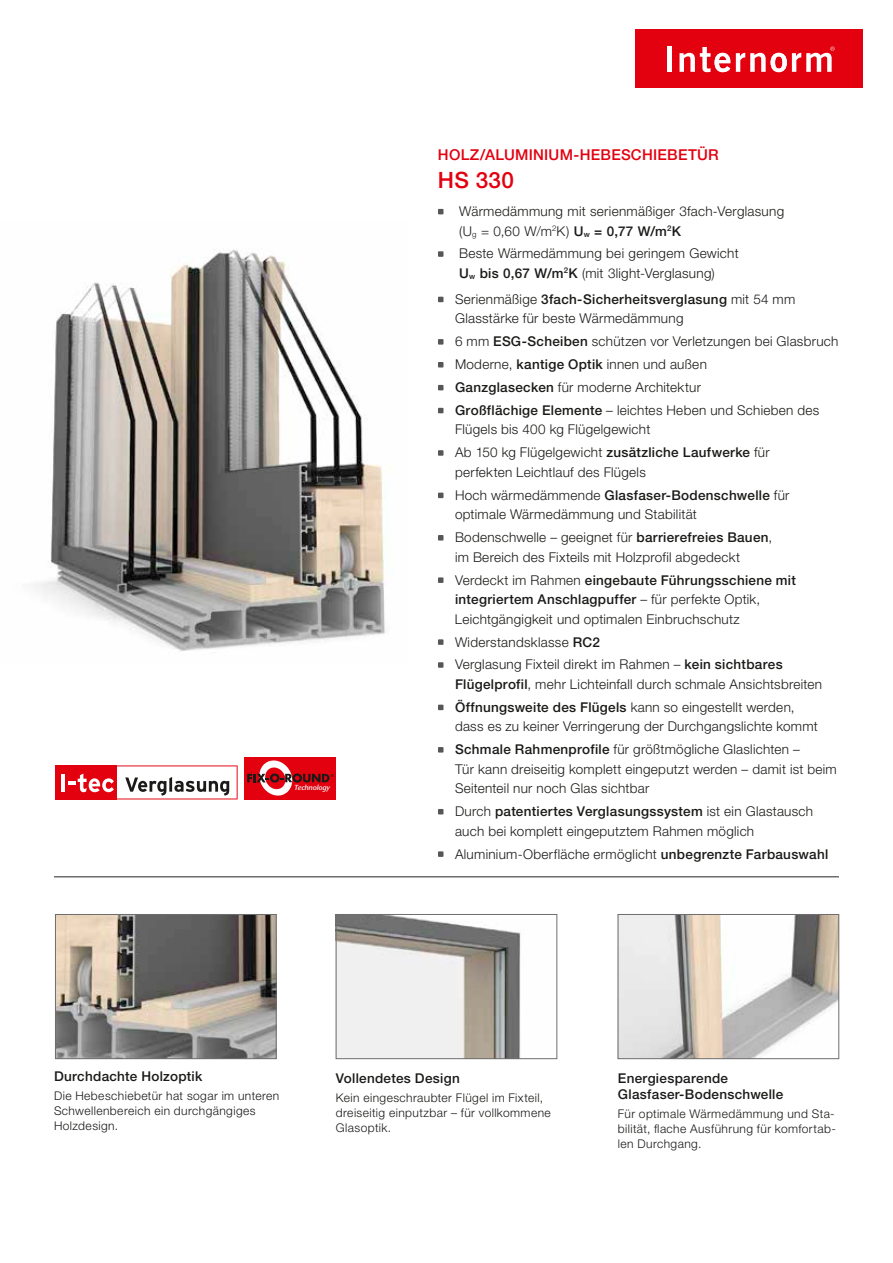
<style>
.page{position:relative;width:893px;height:1263px;background:#fff}
.page>*{position:absolute;margin:0;border:0;box-sizing:border-box;transform-origin:0 0}
.t1{font:500 22.5px "Helvetica Neue LT Pro";color:#e3000f}
.t2{font:500 15px "Helvetica Neue LT Pro";letter-spacing:.02em;color:#e3000f}
.t3{font:300 13.5px/23px "Helvetica Neue LT Pro";letter-spacing:.02em;color:#1a1a18}
.t4{font:500 13.5px/16.5px "Helvetica Neue LT Pro";letter-spacing:.02em;color:#1a1a18}
.t5{font:300 12px/15px "Helvetica Neue LT Pro";letter-spacing:.035em;color:#1a1a18}
.t6{font:7.35px "Stone Sans Sem ITCTT Semi Ita";letter-spacing:-.03em;color:#ececed}
.t7{font:4.2px "Interstate";color:#1a1a18}
.s1{font-weight:500}
</style>
<div class="page">
<div style="left:636px;top:30px;width:227px;height:58px;background:#e3000f"></div>
<div style="left:667px;top:46px;width:5px;height:26px;background:#fff"></div>
<svg style="left:679px;top:47px;width:51px;height:25px"></svg>
<svg style="left:736px;top:47px;width:99px;height:25px"></svg>
<hr style="left:54px;top:876px;width:785px;height:1px;background:#6e6e6e">
<img style="left:35px;top:249px;width:350px;height:402px">
<img style="left:620px;top:916px;width:217px;height:141px">
<div style="left:618px;top:914px;width:221px;height:145px;border:1px solid #6e6e6e"></div>
<img style="left:57px;top:916px;width:217px;height:141px">
<div style="left:55px;top:914px;width:221px;height:145px;border:1px solid #6e6e6e"></div>
<img style="left:338px;top:916px;width:183px;height:141px">
<div style="left:336px;top:914px;width:221px;height:145px;border:1px solid #6e6e6e"></div>
<svg style="left:438px;top:209px;width:5px;height:5px"></svg>
<svg style="left:438px;top:251px;width:5px;height:6px"></svg>
<svg style="left:438px;top:297px;width:5px;height:5px"></svg>
<svg style="left:438px;top:339px;width:5px;height:6px"></svg>
<svg style="left:438px;top:362px;width:5px;height:5px"></svg>
<svg style="left:438px;top:385px;width:5px;height:5px"></svg>
<svg style="left:438px;top:408px;width:5px;height:5px"></svg>
<svg style="left:438px;top:450px;width:5px;height:6px"></svg>
<svg style="left:438px;top:493px;width:5px;height:5px"></svg>
<svg style="left:438px;top:535px;width:5px;height:5px"></svg>
<svg style="left:438px;top:577px;width:5px;height:6px"></svg>
<svg style="left:438px;top:639px;width:5px;height:6px"></svg>
<svg style="left:438px;top:662px;width:5px;height:6px"></svg>
<svg style="left:438px;top:705px;width:5px;height:5px"></svg>
<svg style="left:438px;top:747px;width:5px;height:5px"></svg>
<svg style="left:438px;top:809px;width:5px;height:5px"></svg>
<svg style="left:438px;top:851px;width:5px;height:6px"></svg>
<div style="left:244px;top:757px;width:92px;height:42px;background:#e3000f"></div>
<svg style="left:247px;top:760px;width:82px;height:35px"></svg>
<div style="left:55px;top:765px;width:62px;height:34px;background:#e3000f"></div>
<hr style="left:61px;top:774px;width:3px;height:18px;background:#fff">
<svg style="left:68px;top:765px;width:170px;height:34px"></svg>
<p class="t7" style="left:331px;top:773px;width:5px">®</p>
<p class="t6" style="left:294px;top:783px;width:37px">Technology</p>
<p class="t2" style="left:438px;top:145px;width:68px">Holz/ALUMINIUM</p>
<p class="t2" style="left:573px;top:145px;width:147px">-Hebesch iebetür</p>
<h1 class="t1" style="left:438px;top:166px;width:77px">HS 330</h1>
<p class="t3" style="left:459px;top:201px;width:326px;line-height:19.5px">Wärmedämmung mit serienmäßiger 3fach-Verglasung (U<sub>g</sub> = 0,60 W/m<sup>2</sup>K) <span class="s1">U</span> <sub>w</sub> <span class="s1">= 0,77 W/m</span><sup>2</sup><span class="s1">K</span></p>
<p class="t3" style="left:459px;top:244px;width:281px;line-height:19.5px">Beste Wärmedämmung bei geringem Gewicht<br><span class="s1">U</span> <sub>w</sub> <span class="s1">bis 0,67 W/m</span><sup>2</sup><span class="s1">K</span> (mit 3light-Verglasung)</p>
<p class="t3" style="left:455px;top:289px;width:342px;line-height:19.5px">Serienmäßige <span class="s1">3fach-Sicherheitsverglasung</span> mit 54 mm<br>Glasstärke für beste Wärmedämmung</p>
<p class="t3" style="left:455px;top:330px;width:385px">6 mm <span class="s1">ESG-Scheiben</span> schützen vor Verletzungen bei Glasbruch Moderne, <span class="s1">kantige Optik</span> innen und außen<br><span class="s1">Ganzglasecken</span> für moderne Architektur<br><span class="s1">Großflächige Elemente</span> – leichtes Heben und Schieben des</p>
<p class="t3" style="left:455px;top:418px;width:316px">Flügels bis 400 kg Flügelgewicht<br>Ab 150 kg Flügelgewicht <span class="s1">zusätzliche Laufwerke</span> für</p>
<p class="t3" style="left:455px;top:460px;width:336px">perfekten Leichtlauf des Flügels<br>Hoch wärmedämmende <span class="s1">Glasfaser-Bodenschwelle</span> für</p>
<p class="t3" style="left:455px;top:503px;width:319px">optimale Wärmedämmung und Stabilität<br>Bodenschwelle – geeignet für <span class="s1">barrierefreies Bauen</span>,</p>
<p class="t3" style="left:455px;top:545px;width:342px">im Bereich des Fixteils mit Holzprofil abgedeckt<br>Verdeckt im Rahmen <span class="s1">eingebaute Führungsschiene mit</span></p>
<p class="t3" style="left:455px;top:589px;width:307px;line-height:19.5px"><span class="s1">integriertem Anschlagpuffer</span> – für perfekte Optik,<br>Leichtgängigkeit und optimalen Einbruchschutz</p>
<p class="t3" style="left:455px;top:630px;width:329px">Widerstandsklasse <span class="s1">RC2<br></span>Verglasung Fixteil direkt im Rahmen – <span class="s1">kein sichtbares</span></p>
<p class="t3" style="left:455px;top:672px;width:369px"><span class="s1">Flügelprofil</span>, mehr Lichteinfall durch schmale Ansichtsbreiten<br><span class="s1">Öffnungsweite des Flügels</span> kann so eingestellt werden,</p>
<p class="t3" style="left:455px;top:715px;width:364px">dass es zu keiner Verringerung der Durchgangslichte kommt<br><span class="s1">Schmale Rahmenprofile</span> für größtmögliche Glaslichten –</p>
<p class="t3" style="left:455px;top:759px;width:383px;line-height:19.5px">Tür kann dreiseitig komplett eingeputzt werden – damit ist beim<br>Seitenteil nur noch Glas sichtbar</p>
<p class="t3" style="left:455px;top:801px;width:360px;line-height:19.5px">Durch <span class="s1">patentiertes Verglasungssystem</span> ist ein Glastausch auch bei komplett eingeputztem Rahmen möglich</p>
<p class="t3" style="left:455px;top:842px;width:375px">Aluminium-Oberfläche ermöglicht <span class="s1">unbegrenzte Farbauswahl</span></p>
<p class="t4" style="left:54px;top:1068px;width:150px">Durchdachte Holzoptik</p>
<p class="t5" style="left:54px;top:1088px;width:227px">Die Hebeschiebetür hat sogar im unteren<br>Schwellenbereich ein durchgängiges<br>Holzdesign.</p>
<p class="t4" style="left:336px;top:1069px;width:125px">Vollendetes Design</p>
<p class="t5" style="left:336px;top:1090px;width:216px">Kein eingeschraubter Flügel im Fixteil, dreiseitig einputzbar – für vollkommene<br>Glasoptik.</p>
<p class="t4" style="left:618px;top:1069px;width:167px">Energiesparende<br>Glasfaser-Bodenschwelle</p>
<p class="t5" style="left:618px;top:1106px;width:220px;text-align:justify">Für optimale Wärmedämmung und Sta&shy;bilität, flache Ausführung für komfortab&shy;len Durchgang.</p>
</div>
